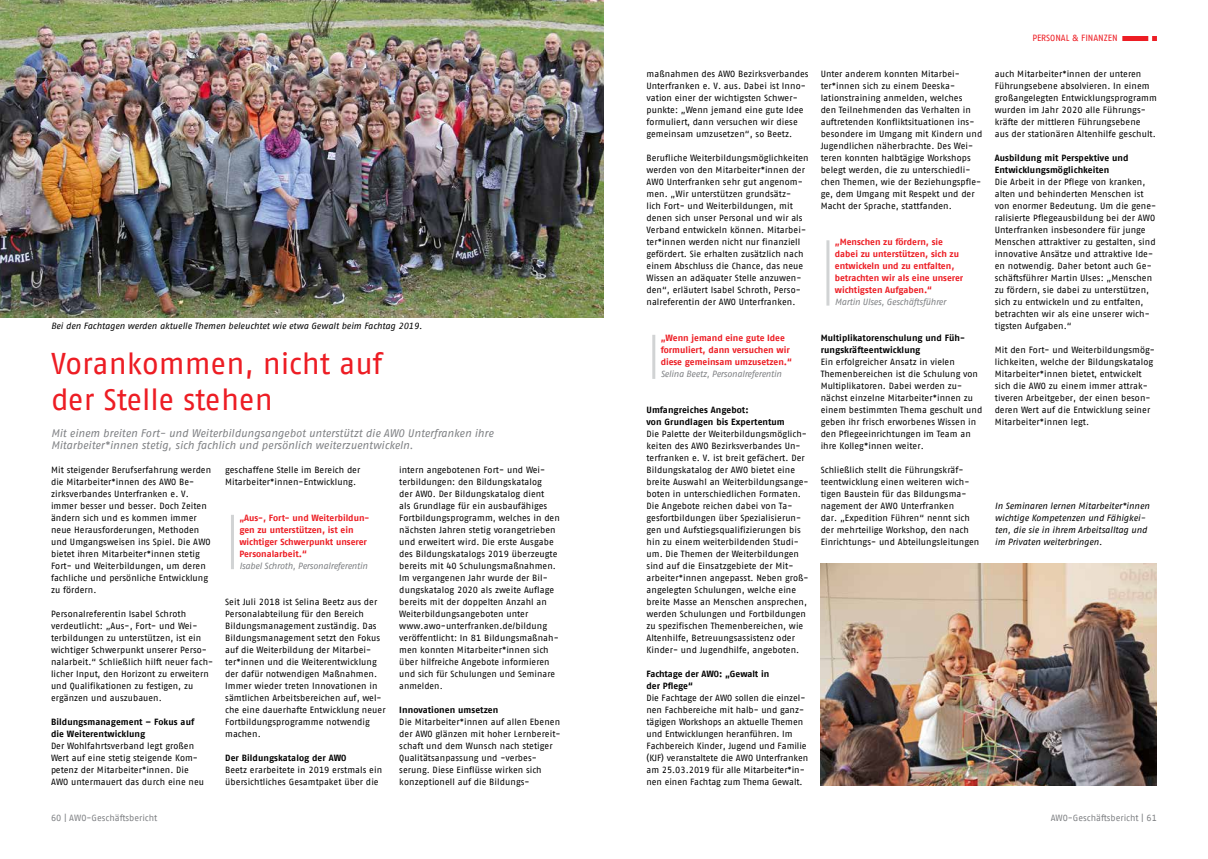
<style>
.page{position:relative;width:1208px;height:859px;background:#fff}
.page>*{position:absolute;margin:0;border:0;box-sizing:border-box;transform-origin:0 0}
.t1{font:30px/36px "AWO Fago Office";color:#ed1d24}
.t2{font:italic 11px/12px "AWO Fago Office";letter-spacing:-.005em;color:#808285}
.t3{font:9px/12px "AWO Fago Office";letter-spacing:.01em;color:#000}
.t4{font:700 9px/12px "AWO Fago Office";color:#ed1d24}
.t5{font:700 9px/12px "AWO Fago Office";letter-spacing:.005em;color:#000}
.t6{font:italic 9px/12px "AWO Fago Office";letter-spacing:-.005em;color:#000}
.t7{font:italic 9px "AWO Fago Office";letter-spacing:-.025em;color:#808285}
.t8{font:9px "AWO Fago Office";color:#808285}
.t9{font:9px "AWO Fago Office";color:#ed1d24}
</style>
<div class="page">
<div style="left:1122px;top:36px;width:26px;height:5px;background:#ed1d24"></div>
<svg style="left:1152px;top:36px;width:5px;height:5px"></svg>
<img style="left:0;top:0;width:604px;height:317px">
<img style="left:820px;top:564px;width:337px;height:221px">
<hr style="left:231px;top:515px;width:3px;height:54px;background:#d1d3d4">
<hr style="left:652px;top:335px;width:3px;height:44px;background:#d1d3d4">
<hr style="left:826px;top:240px;width:3px;height:66px;background:#d1d3d4">
<p class="t6" style="left:51px;top:320px;width:372px">Bei den Fachtagen werden aktuelle Themen beleuchtet wie etwa Gewalt beim Fachtag 2019.</p>
<h1 class="t1" style="left:51px;top:345px;width:333px">Vorankommen, nicht auf der Stelle stehen</h1>
<p class="t2" style="left:51px;top:427px;width:444px">Mit einem breiten Fort- und Weiterbildungsangebot unterstützt die AWO Unterfranken ihre<br>Mitarbeiter*innen stetig, sich fachlich und persönlich weiterzuentwickeln.</p>
<p class="t3" style="left:51px;top:464px;width:162px">Mit steigender Berufserfahrung werden die Mitarbeiter*innen des AWO Be&shy;zirksverbandes Unterfranken e. V. immer besser und besser. Doch Zeiten ändern sich und es kommen immer neue Herausforderungen, Methoden und Umgangsweisen ins Spiel. Die AWO bietet ihren Mitarbeiter*innen stetig Fort- und Weiterbildungen, um deren fachliche und persönliche Entwicklung zu fördern.</p>
<p class="t3" style="left:51px;top:608px;width:164px">Personalreferentin Isabel Schroth verdeutlicht: „Aus-, Fort- und Wei&shy;terbildungen zu unterstützen, ist ein wichtiger Schwerpunkt unserer Perso&shy;nalarbeit.“ Schließlich hilft neuer fach&shy;licher Input, den Horizont zu erweitern und Qualifikationen zu festigen, zu ergänzen und auszubauen.</p>
<p class="t5" style="left:51px;top:716px;width:145px">Bildungsmanagement – Fokus auf die Weiterentwicklung</p>
<p class="t3" style="left:51px;top:740px;width:155px">Der Wohlfahrtsverband legt großen Wert auf eine stetig steigende Kom&shy;petenz der Mitarbeiter*innen. Die AWO untermauert das durch eine neu</p>
<p class="t3" style="left:225px;top:464px;width:137px">geschaffene Stelle im Bereich der<br>Mitarbeiter*innen-Entwicklung.</p>
<p class="t4" style="left:239px;top:512px;width:132px">„Aus-, Fort- und Weiterbildun&shy;gen zu unterstützen, ist ein wichtiger Schwerpunkt unserer<br>Personalarbeit.“</p>
<p class="t7" style="left:239px;top:561px;width:130px">Isabel Schroth, Personalreferentin</p>
<p class="t3" style="left:225px;top:596px;width:162px">Seit Juli 2018 ist Selina Beetz aus der Personalabteilung für den Bereich Bildungsmanagement zuständig. Das Bildungsmanagement setzt den Fokus auf die Weiterbildung der Mitarbei&shy;ter*innen und die Weiterentwicklung der dafür notwendigen Maßnahmen.<br>Immer wieder treten Innovationen in sämtlichen Arbeitsbereichen auf, wel&shy;che eine dauerhafte Entwicklung neuer Fortbildungsprogramme notwendig machen.</p>
<p class="t5" style="left:225px;top:752px;width:123px">Der Bildungskatalog der AWO</p>
<p class="t3" style="left:225px;top:764px;width:158px">Beetz erarbeitete in 2019 erstmals ein übersichtliches Gesamtpaket über die</p>
<p class="t3" style="left:399px;top:464px;width:162px">intern angebotenen Fort- und Wei&shy;terbildungen: den Bildungskatalog<br>der AWO. Der Bildungskatalog dient<br>als Grundlage für ein ausbaufähiges Fortbildungsprogramm, welches in den nächsten Jahren stetig vorangetrieben und erweitert wird. Die erste Ausgabe des Bildungskatalogs 2019 überzeugte bereits mit 40 Schulungsmaßnahmen.<br>Im vergangenen Jahr wurde der Bil&shy;dungskatalog 2020 als zweite Auflage bereits mit der doppelten Anzahl an Weiterbildungsangeboten unter www.awo-unterfranken.de/bildung veröffentlicht: In 81 Bildungsmaßnah&shy;men konnten Mitarbeiter*innen sich über hilfreiche Angebote informieren und sich für Schulungen und Seminare anmelden.</p>
<p class="t5" style="left:399px;top:704px;width:100px">Innovationen umsetzen</p>
<p class="t3" style="left:399px;top:716px;width:163px">Die Mitarbeiter*innen auf allen Ebenen der AWO glänzen mit hoher Lernbereit&shy;schaft und dem Wunsch nach stetiger Qualitätsanpassung und -verbes&shy;serung. Diese Einflüsse wirken sich konzeptionell auf die Bildungs-</p>
<p class="t3" style="left:646px;top:68px;width:164px">maßnahmen des AWO Bezirksverbandes Unterfranken e. V. aus. Dabei ist Inno&shy;vation einer der wichtigsten Schwer&shy;punkte: „Wenn jemand eine gute Idee formuliert, dann versuchen wir diese gemeinsam umzusetzen“, so Beetz.</p>
<p class="t3" style="left:646px;top:152px;width:164px">Berufliche Weiterbildungsmöglichkeiten werden von den Mitarbeiter*innen der AWO Unterfranken sehr gut angenom&shy;men. „Wir unterstützen grundsätz-<br>lich Fort- und Weiterbildungen, mit denen sich unser Personal und wir als Verband entwickeln können. Mitarbei&shy;ter*innen werden nicht nur finanziell gefördert. Sie erhalten zusätzlich nach einem Abschluss die Chance, das neue Wissen an adäquater Stelle anzuwen&shy;den“, erläutert Isabel Schroth, Perso&shy;nalreferentin der AWO Unterfranken.</p>
<p class="t4" style="left:660px;top:332px;width:133px">„Wenn jemand eine gute Idee formuliert, dann versuchen wir diese gemeinsam umzusetzen.“</p>
<p class="t7" style="left:660px;top:369px;width:122px">Selina Beetz, Personalreferentin</p>
<p class="t5" style="left:646px;top:404px;width:140px">Umfangreiches Angebot:<br>von Grundlagen bis Expertentum</p>
<p class="t3" style="left:646px;top:428px;width:164px">Die Palette der Weiterbildungsmöglich&shy;keiten des AWO Bezirksverbandes Un&shy;terfranken e. V. ist breit gefächert. Der Bildungskatalog der AWO bietet eine breite Auswahl an Weiterbildungsange&shy;boten in unterschiedlichen Formaten.<br>Die Angebote reichen dabei von Ta&shy;gesfortbildungen über Spezialisierun&shy;gen und Aufstiegsqualifizierungen bis hin zu einem weiterbildenden Studi&shy;um. Die Themen der Weiterbildungen sind auf die Einsatzgebiete der Mit&shy;arbeiter*innen angepasst. Neben groß&shy;angelegten Schulungen, welche eine breite Masse an Menschen ansprechen, werden Schulungen und Fortbildungen zu spezifischen Themenbereichen, wie Altenhilfe, Betreuungsassistenz oder Kinder- und Jugendhilfe, angeboten.</p>
<p class="t5" style="left:646px;top:668px;width:124px">Fachtage der AWO: „Gewalt in der Pflege“</p>
<p class="t3" style="left:646px;top:692px;width:163px">Die Fachtage der AWO sollen die einzel&shy;nen Fachbereiche mit halb- und ganz&shy;tägigen Workshops an aktuelle Themen und Entwicklungen heranführen. Im Fachbereich Kinder, Jugend und Familie (KJF) veranstaltete die AWO Unterfranken am 25.03.2019 für alle Mitarbeiter*in&shy;nen einen Fachtag zum Thema Gewalt.</p>
<p class="t3" style="left:820px;top:68px;width:163px">Unter anderem konnten Mitarbei&shy;ter*innen sich zu einem Deeska&shy;lationstraining anmelden, welches<br>den Teilnehmenden das Verhalten in auftretenden Konfliktsituationen ins&shy;besondere im Umgang mit Kindern und Jugendlichen näherbrachte. Des Wei&shy;teren konnten halbtägige Workshops belegt werden, die zu unterschiedli&shy;chen Themen, wie der Beziehungspfle&shy;ge, dem Umgang mit Respekt und der Macht der Sprache, stattfanden.</p>
<p class="t4" style="left:835px;top:236px;width:130px">„Menschen zu fördern, sie dabei zu unterstützen, sich zu entwickeln und zu entfalten, betrachten wir als eine unserer wichtigsten Aufgaben.“</p>
<p class="t7" style="left:835px;top:297px;width:113px">Martin Ulses, Geschäftsführer</p>
<p class="t5" style="left:820px;top:332px;width:146px">Multiplikatorenschulung und Füh&shy;rungskräfteentwicklung</p>
<p class="t3" style="left:820px;top:356px;width:163px">Ein erfolgreicher Ansatz in vielen Themenbereichen ist die Schulung von Multiplikatoren. Dabei werden zu&shy;nächst einzelne Mitarbeiter*innen zu einem bestimmten Thema geschult und geben ihr frisch erworbenes Wissen in den Pflegeeinrichtungen im Team an ihre Kolleg*innen weiter.</p>
<p class="t3" style="left:820px;top:464px;width:160px">Schließlich stellt die Führungskräf&shy;teentwicklung einen weiteren wich&shy;tigen Baustein für das Bildungsma&shy;nagement der AWO Unterfranken<br>dar. „Expedition Führen“ nennt sich der mehrteilige Workshop, den nach Einrichtungs- und Abteilungsleitungen</p>
<p class="t9" style="left:1032px;top:33px;width:87px">PERSONAL &amp; FINANZEN</p>
<p class="t3" style="left:994px;top:68px;width:164px">auch Mitarbeiter*innen der unteren Führungsebene absolvieren. In einem großangelegten Entwicklungsprogramm wurden im Jahr 2020 alle Führungs&shy;kräfte der mittleren Führungsebene<br>aus der stationären Altenhilfe geschult.</p>
<p class="t5" style="left:994px;top:152px;width:135px">Ausbildung mit Perspektive und<br>Entwicklungsmöglichkeiten</p>
<p class="t3" style="left:994px;top:176px;width:163px">Die Arbeit in der Pflege von kranken, alten und behinderten Menschen ist von enormer Bedeutung. Um die gene&shy;ralisierte Pflegeausbildung bei der AWO Unterfranken insbesondere für junge Menschen attraktiver zu gestalten, sind innovative Ansätze und attraktive Ide&shy;en notwendig. Daher betont auch Ge&shy;schäftsführer Martin Ulses: „Menschen zu fördern, sie dabei zu unterstützen, sich zu entwickeln und zu entfalten, betrachten wir als eine unserer wich&shy;tigsten Aufgaben.“</p>
<p class="t3" style="left:994px;top:344px;width:162px">Mit den Fort- und Weiterbildungsmög&shy;lichkeiten, welche der Bildungskatalog Mitarbeiter*innen bietet, entwickelt sich die AWO zu einem immer attrak&shy;tiveren Arbeitgeber, der einen beson&shy;deren Wert auf die Entwicklung seiner Mitarbeiter*innen legt.</p>
<p class="t6" style="left:994px;top:500px;width:156px">In Seminaren lernen Mitarbeiter*innen wichtige Kompetenzen und Fähigkei&shy;ten, die sie in ihrem Arbeitsalltag und im Privaten weiterbringen.</p>
<p class="t8" style="left:51px;top:813px;width:108px">60 | AWO-Geschäftsbericht</p>
<p class="t8" style="left:1050px;top:813px;width:108px">AWO-Geschäftsbericht | 61</p>
</div>
